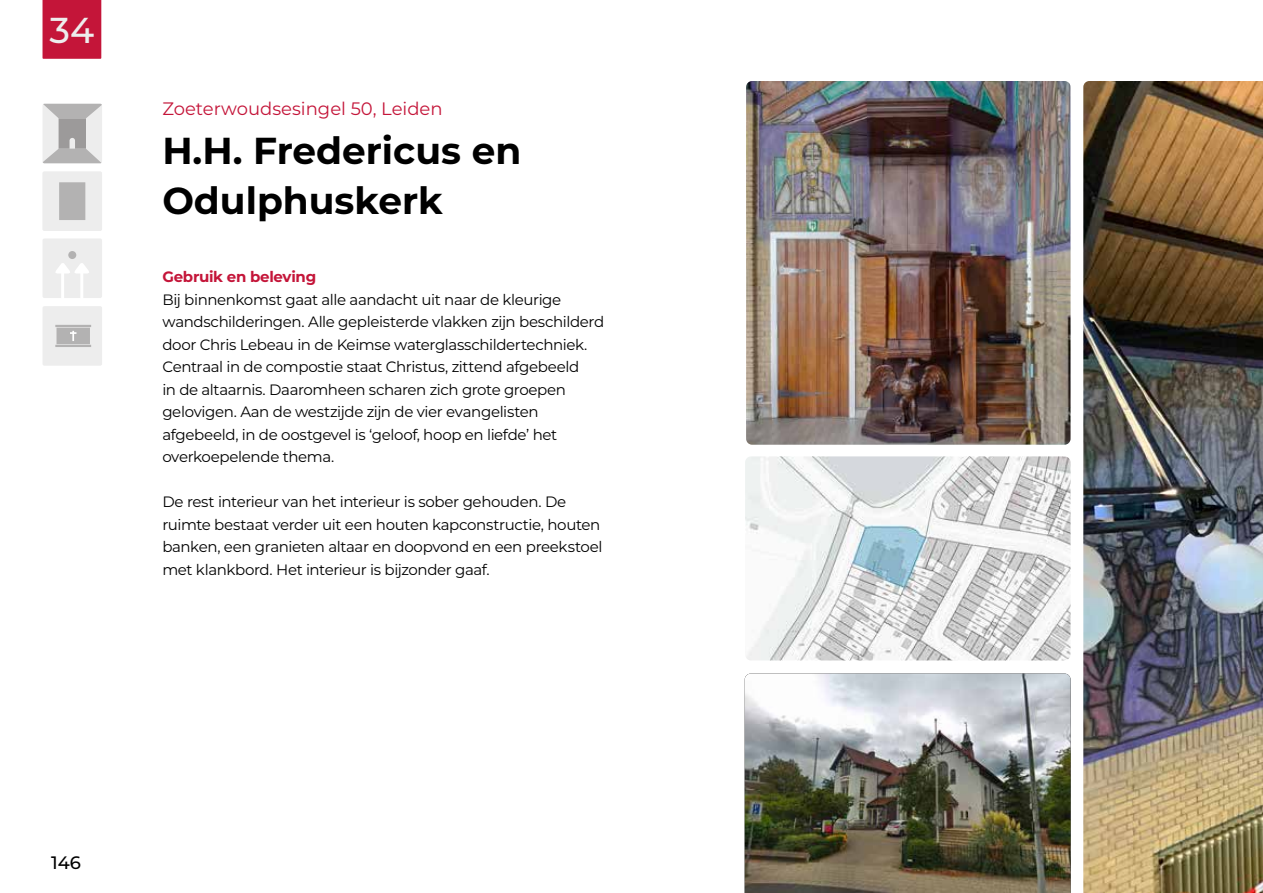
<style>
.page{position:relative;width:1263px;height:893px;background:#fff}
.page>*{position:absolute;margin:0;border:0;box-sizing:border-box;transform-origin:0 0}
.t1{font:700 37.5px/49.5px "Montserrat";color:#000}
.t2{font:500 36px "Montserrat";color:#ededed}
.t3{font:18px "Montserrat";color:#c41539}
.t4{font:500 18px "Montserrat";color:#000}
.t5{font:15px/22.5px "Montserrat";letter-spacing:-.025em;color:#000}
.t6{font:700 15px "Montserrat";letter-spacing:-.02em;color:#c41539}
</style>
<div class="page">
<div style="left:43px;top:0;width:58px;height:59px;background:#c41539"></div>
<img style="left:745px;top:456px;width:325px;height:204px">
<img style="left:745px;top:674px;width:325px;height:219px">
<img style="left:746px;top:81px;width:324px;height:364px">
<svg style="left:43px;top:104px;width:59px;height:59px;background:#c6c5c5"></svg>
<div style="left:43px;top:306px;width:59px;height:60px;background:#ededed;border-radius:2px"></div>
<div style="left:57px;top:328px;width:33px;height:16px;background:#b3b2b2"></div>
<hr style="left:55px;top:325px;width:36px;height:2px;background:#b3b2b2">
<hr style="left:55px;top:345px;width:36px;height:2px;background:#b3b2b2">
<svg style="left:70px;top:331px;width:6px;height:10px"></svg>
<div style="left:42px;top:171px;width:60px;height:60px;background:#ededed;border-radius:2px"></div>
<div style="left:59px;top:182px;width:26px;height:38px;background:#b3b2b2"></div>
<div style="left:43px;top:238px;width:59px;height:60px;background:#ededed;border-radius:2px"></div>
<div style="left:68px;top:251px;width:8px;height:8px;background:#b3b2b2;border-radius:50%"></div>
<hr style="left:80px;top:272px;width:3px;height:27px;background:#fff">
<hr style="left:61px;top:272px;width:3px;height:27px;background:#fff">
<svg style="left:56px;top:263px;width:33px;height:11px"></svg>
<img style="left:1083px;top:81px;width:180px;height:812px">
<h2 class="t2" style="left:50px;top:6px;width:46px">34</h2>
<p class="t3" style="left:162px;top:96px;width:282px">Zoeterwoudsesingel 50, Leiden</p>
<h1 class="t1" style="left:162px;top:124px;width:360px">H.H. Fredericus en<br>Odulphuskerk</h1>
<p class="t6" style="left:162px;top:266px;width:155px">Gebruik en beleving</p>
<p class="t5" style="left:162px;top:287px;width:443px">Bij binnenkomst gaat alle aandacht uit naar de kleurige wandschilderingen. Alle gepleisterde vlakken zijn beschilderd door Chris Lebeau in de Keimse waterglasschildertechniek.<br>Centraal in de compostie staat Christus, zittend afgebeeld<br>in de altaarnis. Daaromheen scharen zich grote groepen gelovigen. Aan de westzijde zijn de vier evangelisten afgebeeld, in de oostgevel is ‘geloof, hoop en liefde’ het overkoepelende thema.</p>
<p class="t5" style="left:162px;top:490px;width:442px">De rest interieur van het interieur is sober gehouden. De ruimte bestaat verder uit een houten kapconstructie, houten banken, een granieten altaar en doopvond en een preekstoel met klankbord. Het interieur is bijzonder gaaf.</p>
<p class="t4" style="left:51px;top:850px;width:31px">146</p>
</div>
